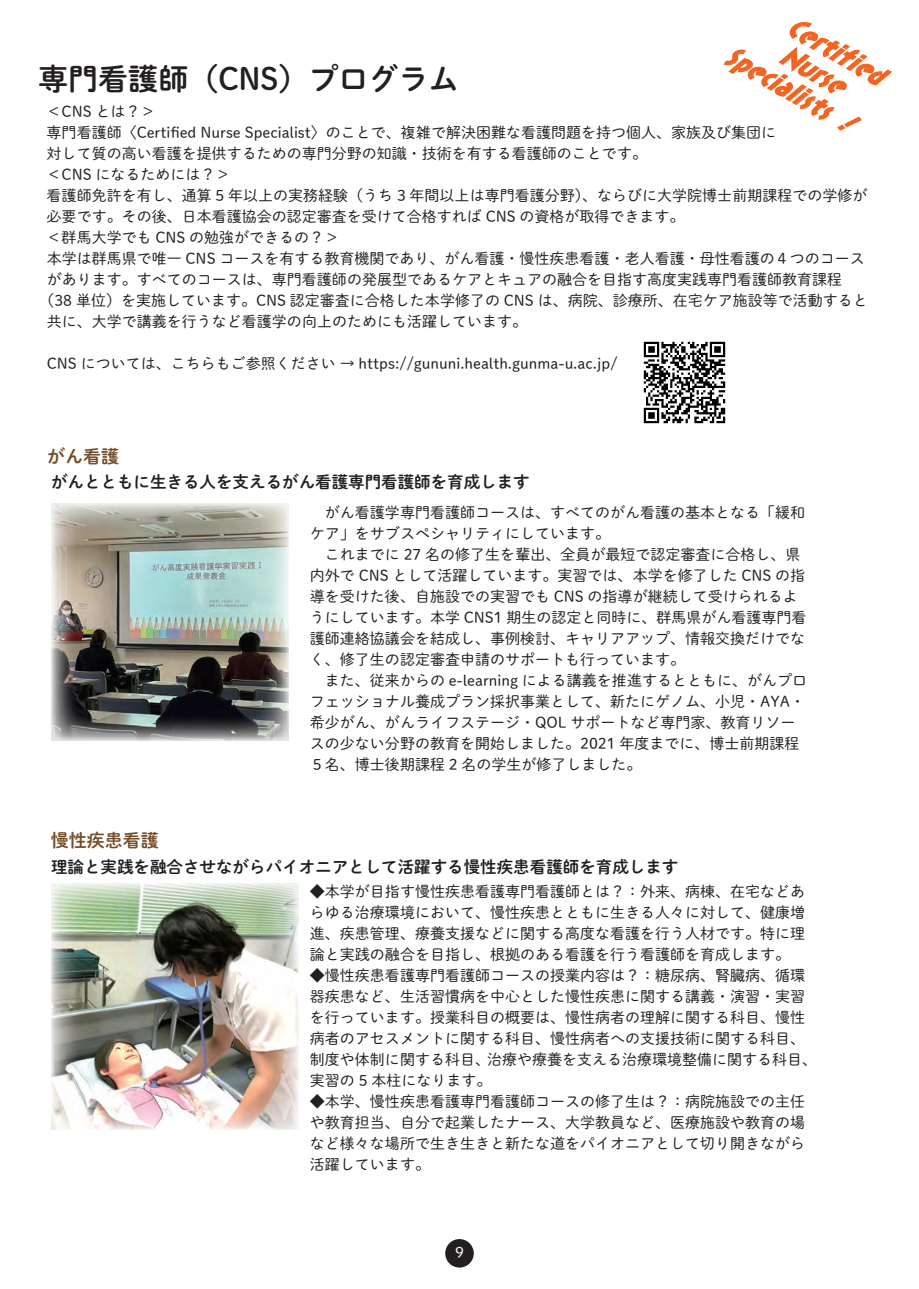
<style>
.page{position:relative;width:919px;height:1289px;background:#fff}
.page>*{position:absolute;margin:0;border:0;box-sizing:border-box;transform-origin:0 0}
.t1{font:30px "DNP Shuei M Go Std B";color:#231f20}
.t2{font:italic 25.35px "AB tombo bold";color:#f36421}
.t3{font:18px "DNP Shuei M Go Std B";color:#744c27}
.t4{font:16.5px "DNP Shuei M Go Std B";color:#231f20}
.t5{font:15px/21px "DNP Shuei M Go Std L";color:#231f20}
.t6{font:15px "DNP Shuei M Go Std L";color:#fff}
</style>
<div class="page">
<img style="left:52px;top:503px;width:237px;height:237px">
<svg style="left:723px;top:22px;width:169px;height:109px"></svg>
<img style="left:52px;top:883px;width:246px;height:246px">
<div style="left:446px;top:1239px;width:27px;height:27px;background:#231f20;border-radius:50%"></div>
<div style="left:445px;top:1238px;width:28px;height:29px;border:2px solid #231f20;border-radius:50%"></div>
<img style="left:643px;top:341px;width:83px;height:83px">
<h2 class="t2" style="left:795px;top:12px;width:109px;rotate:30deg">Certified</h2>
<h2 class="t2" style="left:733px;top:42px;width:147px;rotate:30deg">Specialists !</h2>
<h2 class="t2" style="left:789px;top:41px;width:70px;rotate:30deg">Nurse</h2>
<h1 class="t1" style="left:38px;top:56px;width:422px">専門看護師（CNS）プログラム</h1>
<p class="t5" style="left:47px;top:100px;width:110px">＜CNS とは？＞</p>
<p class="t5" style="left:47px;top:121px;width:731px">専門看護師〈Certified Nurse Specialist〉のことで、複雑で解決困難な看護問題を持つ個人、家族及び集団に</p>
<p class="t5" style="left:47px;top:142px;width:601px">対して質の高い看護を提供するための専門分野の知識・技術を有する看護師のことです。</p>
<p class="t5" style="left:47px;top:163px;width:185px">＜CNS になるためには？＞</p>
<p class="t5" style="left:47px;top:184px;width:822px">看護師免許を有し、通算 5 年以上の実務経験（うち 3 年間以上は専門看護分野）、ならびに大学院博士前期課程での学修が</p>
<p class="t5" style="left:47px;top:205px;width:639px">必要です。その後、日本看護協会の認定審査を受けて合格すれば CNS の資格が取得できます。</p>
<p class="t5" style="left:47px;top:226px;width:294px">＜群馬大学でも CNS の勉強ができるの？＞</p>
<p class="t5" style="left:47px;top:247px;width:819px">本学は群馬県で唯一 CNS コースを有する教育機関であり、がん看護・慢性疾患看護・老人看護・母性看護の４つのコース</p>
<p class="t5" style="left:47px;top:268px;width:797px">があります。すべてのコースは、専門看護師の発展型であるケアとキュアの融合を目指す高度実践専門看護師教育課程</p>
<p class="t5" style="left:39px;top:289px;width:830px">（38 単位）を実施しています。CNS 認定審査に合格した本学修了の CNS は、病院、診療所、在宅ケア施設等で活動すると</p>
<p class="t5" style="left:47px;top:310px;width:482px">共に、大学で講義を行うなど看護学の向上のためにも活躍しています。</p>
<p class="t5" style="left:47px;top:352px;width:572px">CNS については、こちらもご参照ください → https://gununi.health.gunma-u.ac.jp/</p>
<p class="t3" style="left:47px;top:443px;width:73px">がん看護</p>
<p class="t4" style="left:51px;top:469px;width:480px">がんとともに生きる人を支えるがん看護専門看護師を育成します</p>
<p class="t5" style="left:310px;top:501px;width:498px">　がん看護学専門看護師コースは、すべてのがん看護の基本となる「緩和ケア」をサブスペシャリティにしています。<br>　これまでに 27 名の修了生を輩出、全員が最短で認定審査に合格し、県内外で CNS として活躍しています。実習では、本学を修了した CNS の指導を受けた後、自施設での実習でも CNS の指導が継続して受けられるようにしています。本学 CNS1 期生の認定と同時に、群馬県がん看護専門看護師連絡協議会を結成し、事例検討、キャリアアップ、情報交換だけでなく、修了生の認定審査申請のサポートも行っています。<br>　また、従来からの e-learning による講義を推進するとともに、がんプロフェッショナル養成プラン採択事業として、新たにゲノム、小児・AYA・希少がん、がんライフステージ・QOL サポートなど専門家、教育リソースの少ない分野の教育を開始しました。2021 年度までに、博士前期課程５名、博士後期課程 2 名の学生が修了しました。</p>
<p class="t3" style="left:51px;top:827px;width:109px">慢性疾患看護</p>
<p class="t4" style="left:51px;top:854px;width:628px">理論と実践を融合させながらパイオニアとして活躍する慢性疾患看護師を育成します</p>
<p class="t5" style="left:310px;top:880px;width:496px;text-align:justify">◆本学が目指す慢性疾患看護専門看護師とは？：外来、病棟、在宅などあらゆる治療環境において、慢性疾患とともに生きる人々に対して、健康増進、疾患管理、療養支援などに関する高度な看護を行う人材です。特に理論と実践の融合を目指し、根拠のある看護を行う看護師を育成します。</p>
<p class="t5" style="left:310px;top:964px;width:508px">◆慢性疾患看護専門看護師コースの授業内容は？：糖尿病、腎臓病、循環器疾患など、生活習慣病を中心とした慢性疾患に関する講義・演習・実習を行っています。授業科目の概要は、慢性病者の理解に関する科目、慢性病者のアセスメントに関する科目、慢性病者への支援技術に関する科目、制度や体制に関する科目、治療や療養を支える治療環境整備に関する科目、実習の 5 本柱になります。</p>
<p class="t5" style="left:310px;top:1090px;width:496px;text-align:justify">◆本学、慢性疾患看護専門看護師コースの修了生は？：病院施設での主任や教育担当、自分で起業したナース、大学教員など、医療施設や教育の場など様々な場所で生き生きと新たな道をパイオニアとして切り開きながら活躍しています。</p>
<p class="t6" style="left:455px;top:1241px;width:10px">9</p>
</div>
